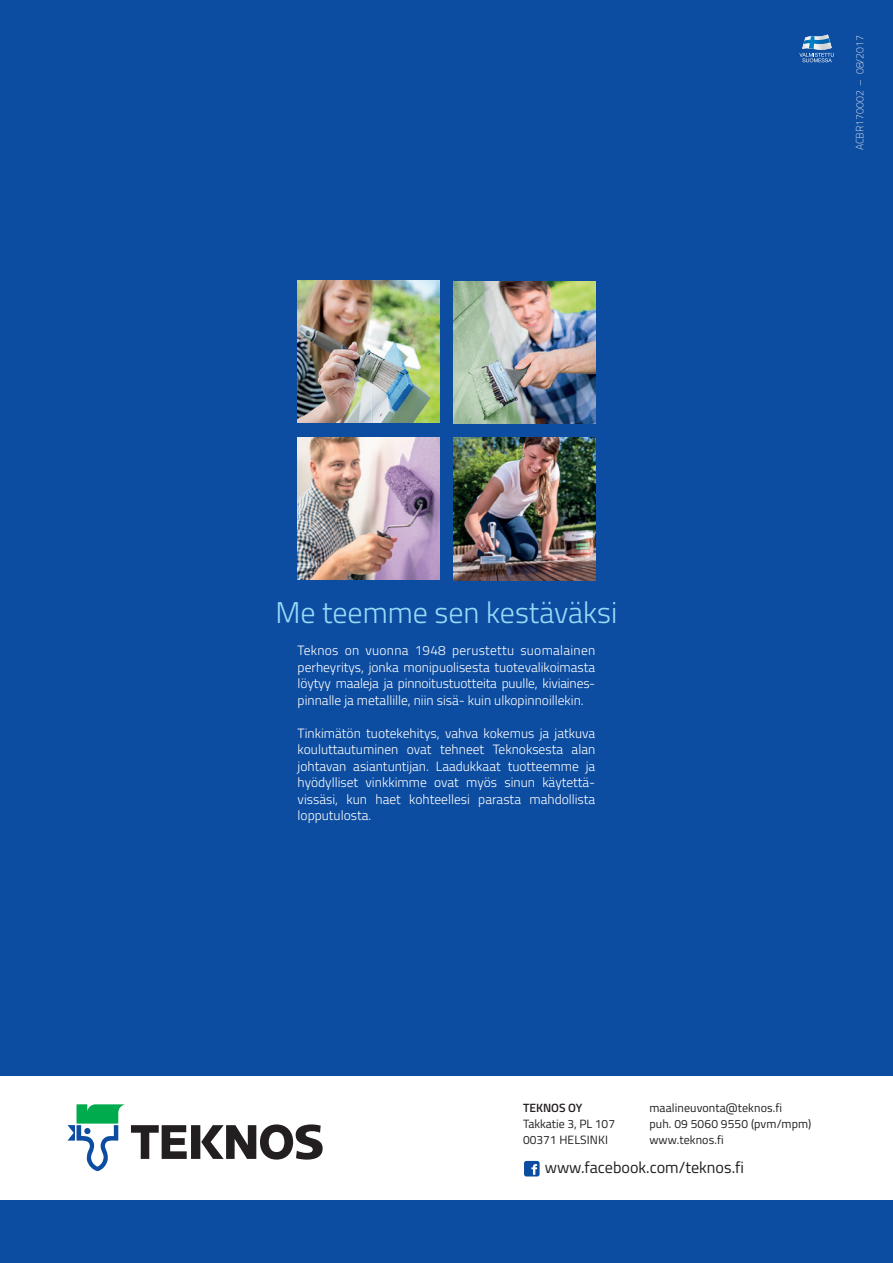
<style>
.page{position:relative;width:893px;height:1263px;background:#0d4da1}
.page>*{position:absolute;margin:0;border:0;box-sizing:border-box;transform-origin:0 0}
.t1{font:300 30px "Titillium Web";color:#97daf8}
.t2{font:16.2px "Titillium Web";color:#231f20}
.t3{font:300 13.5px/16.5px "Titillium Web";color:#fff;text-align:justify}
.t4{font:12px/15.8px "Titillium Web";letter-spacing:.01em;color:#231f20}
.t5{font:600 12px "Titillium Web";color:#231f20}
.t6{font:100 10.5px "Titillium Web";color:#fff}
</style>
<div class="page">
<div style="left:0;top:1076px;width:893px;height:123px;background:#fff"></div>
<svg style="left:68px;top:1104px;width:57px;height:67px"></svg>
<svg style="left:131px;top:1124px;width:192px;height:35px"></svg>
<img style="left:297px;top:281px;width:142px;height:142px">
<img style="left:297px;top:437px;width:142px;height:143px">
<img style="left:454px;top:281px;width:142px;height:142px">
<img style="left:454px;top:438px;width:142px;height:142px">
<svg style="left:799px;top:35px;width:35px;height:27px"></svg>
<svg style="left:524px;top:1161px;width:16px;height:15px"></svg>
<p class="t6" style="left:852px;top:150px;width:117px;rotate:-90deg">ACBR170002 – 08/2017</p>
<h1 class="t1" style="left:275px;top:591px;width:343px">Me teemme sen kestäväksi</h1>
<p class="t3" style="left:298px;top:642px;width:299px">Teknos on vuonna 1948 perustettu suomalainen perheyritys, jonka monipuolisesta tuotevalikoimasta löytyy maaleja ja pinnoitustuotteita puulle, kiviaines&shy;pinnalle ja metallille, niin sisä- kuin ulkopinnoillekin.</p>
<p class="t3" style="left:298px;top:724px;width:299px">Tinkimätön tuotekehitys, vahva kokemus ja jatkuva kouluttautuminen ovat tehneet Teknoksesta alan johtavan asiantuntijan. Laadukkaat tuotteemme ja hyödylliset vinkkimme ovat myös sinun käytettä&shy;vissäsi, kun haet kohteellesi parasta mahdollista lopputulosta.</p>
<p class="t4" style="left:649px;top:1100px;width:163px">maalineuvonta@teknos.fi<br>puh. 09 5060 9550 (pvm/mpm) www.teknos.fi</p>
<p class="t5" style="left:523px;top:1099px;width:61px">TEKNOS OY</p>
<p class="t4" style="left:523px;top:1115px;width:93px">Takkatie 3, PL 107<br>00371 HELSINKI</p>
<p class="t2" style="left:545px;top:1155px;width:201px">www.facebook.com/teknos.fi</p>
</div>
